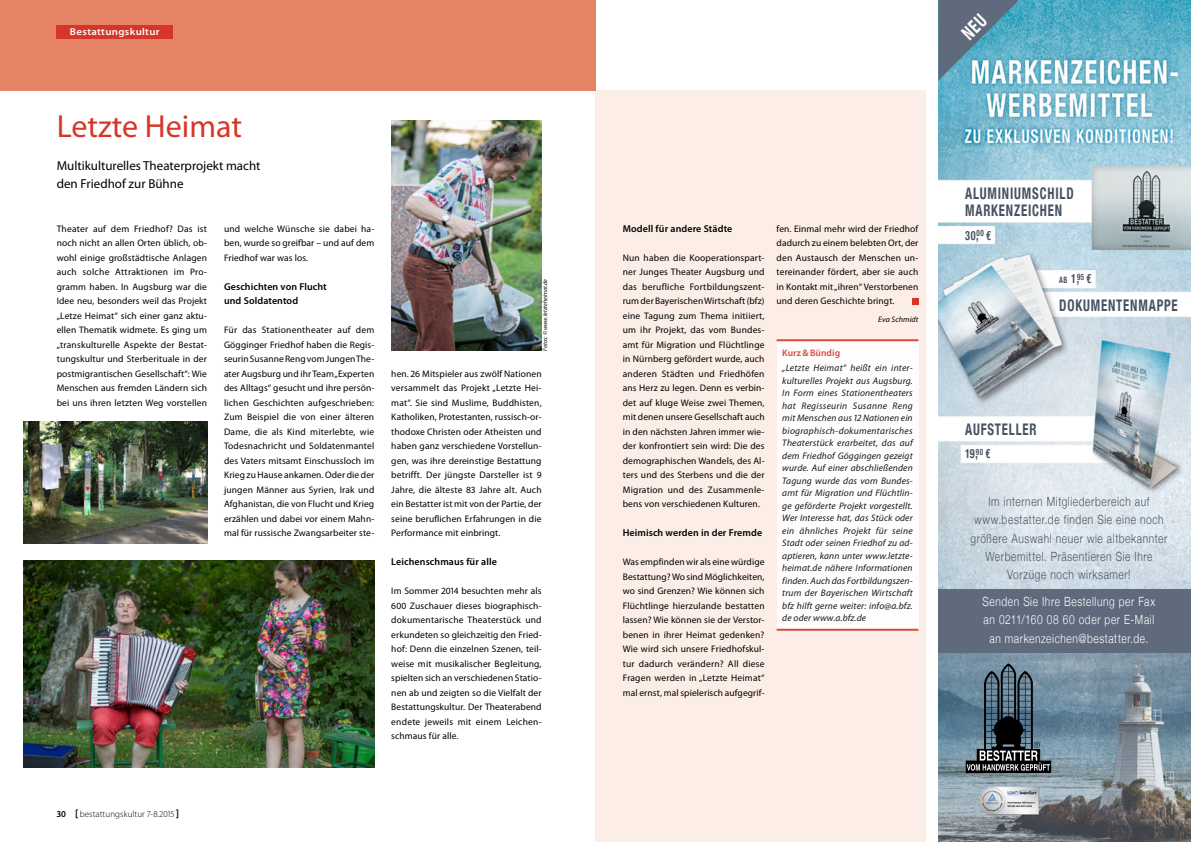
<style>
.page{position:relative;width:1191px;height:842px;background:#fff}
.page>*{position:absolute;margin:0;border:0;box-sizing:border-box;transform-origin:0 0}
.t1{font:32px "Myriad Pro";color:#d63629}
.t2{font:700 condensed 16px/17.5px "Helvetica Neue";letter-spacing:.065em;color:#475364;scale:.8 1}
.t3{font:13px/18px "Myriad Pro";color:#000}
.t4{font:700 condensed 12.8px "Helvetica Neue";color:#475364;scale:.8 1}
.t5{font:300 12.7px/18.3px "Helvetica Neue";letter-spacing:.06em;color:#475364;text-align:center;scale:.8 1}
.t6{font:300 12.7px/18.3px "Helvetica Neue";letter-spacing:.06em;color:#fff;text-align:center;scale:.8 1}
.t7{font:600 10px/14.5px "Myriad Pro";letter-spacing:.01em;color:#000}
.t8{font:600 semi-expanded 10px "Myriad Pro";letter-spacing:.035em;color:#fff}
.t9{font:9.5px/14.5px "Myriad Pro";letter-spacing:.01em;color:#000;text-align:justify}
.t10{font:italic 9.5px/12.5px "Myriad Pro";letter-spacing:.015em;color:#000;text-align:justify}
.t11{font:600 9.5px "Myriad Pro";letter-spacing:.01em;color:#d63629}
.t12{font:300 9px "Myriad Pro";letter-spacing:.01em;color:#000}
.t13{font:700 condensed 8.8px "Helvetica Neue";color:#475364;scale:.8 1}
.t14{font:italic 8px "Myriad Pro";letter-spacing:.01em;color:#000}
.t15{font:italic 6px "Myriad Pro";color:#000}
.s1{font-weight:600}
.s2{font-weight:600;font-size:11px}
.s3{font-size:12.8px}
</style>
<div class="page">
<div style="left:595px;top:91px;width:331px;height:751px;background:#fceee6"></div>
<div style="left:0;top:0;width:595px;height:91px;background:#e48464"></div>
<div style="left:57px;top:25px;width:116px;height:13px;background:#d63629"></div>
<img style="left:391px;top:120px;width:150px;height:231px">
<img style="left:24px;top:560px;width:350px;height:208px">
<img style="left:24px;top:421px;width:183px;height:122px">
<div style="left:776px;top:340px;width:142px;height:290px;background:#fff"></div>
<hr style="left:776px;top:339px;width:142px;height:2px;background:#d63629">
<hr style="left:776px;top:629px;width:142px;height:2px;background:#d63629">
<svg style="left:912px;top:298px;width:6px;height:6px"></svg>
<img style="left:938px;top:0;width:253px;height:842px">
<svg style="left:965px;top:663px;width:86px;height:110px;background:#50636f"></svg>
<div style="left:938px;top:589px;width:253px;height:63px;background:#5f6b7c"></div>
<svg style="left:938px;top:0;width:81px;height:81px;background:#6692a5"></svg>
<p class="t8" style="left:70px;top:26px;width:91px">Bestattungskultur</p>
<h1 class="t1" style="left:57px;top:109px;width:187px">Letzte Heimat</h1>
<h3 class="t3" style="left:57px;top:156px;width:205px">Multikulturelles Theaterprojekt macht den Friedhof zur Bühne</h3>
<p class="t9" style="left:57px;top:221px;width:152px">Theater auf dem Friedhof? Das ist noch nicht an allen Orten üblich, ob&shy;wohl einige großstädtische Anlagen auch solche Attraktionen im Pro&shy;gramm haben. In Augsburg war die Idee neu, besonders weil das Projekt „Letze Heimat“ sich einer ganz aktu&shy;ellen Thematik widmete. Es ging um „transkulturelle Aspekte der Bestat&shy;tungskultur und Sterberituale in der postmigrantischen Gesellschaft“: Wie Menschen aus fremden Ländern sich bei uns ihren letzten Weg vorstellen</p>
<p class="t9" style="left:224px;top:221px;width:152px">und welche Wünsche sie dabei ha&shy;ben, wurde so greifbar – und auf dem Friedhof war was los.</p>
<p class="t7" style="left:224px;top:279px;width:104px">Geschichten von Flucht und Soldatentod</p>
<p class="t9" style="left:224px;top:323px;width:152px">Für das Stationentheater auf dem Gögginger Friedhof haben die Regis&shy;seurin Susanne Reng vom Jungen The&shy;ater Augsburg und ihr Team „Experten des Alltags“ gesucht und ihre persön&shy;lichen Geschichten aufgeschrieben:<br>Zum Beispiel die von einer älteren Dame, die als Kind miterlebte, wie Todesnachricht und Soldatenmantel des Vaters mitsamt Einschussloch im Krieg zu Hause ankamen. Oder die der jungen Männer aus Syrien, Irak und Afghanistan, die von Flucht und Krieg erzählen und dabei vor einem Mahn&shy;mal für russische Zwangsarbeiter ste-</p>
<p class="t15" style="left:542px;top:351px;width:73px;rotate:-90deg">Fotos: © www.letzteheimat.de</p>
<p class="t9" style="left:391px;top:366px;width:152px">hen. 26 Mitspieler aus zwölf Nationen versammelt das Projekt „Letzte Hei&shy;mat“. Sie sind Muslime, Buddhisten, Katholiken, Protestanten, russisch-or&shy;thodoxe Christen oder Atheisten und haben ganz verschiedene Vorstellun&shy;gen, was ihre dereinstige Bestattung betrifft. Der jüngste Darsteller ist 9<br>Jahre, die älteste 83 Jahre alt. Auch ein Bestatter ist mit von der Partie, der seine beruflichen Erfahrungen in die Performance mit einbringt.</p>
<p class="t7" style="left:391px;top:555px;width:107px">Leichenschmaus für alle</p>
<p class="t9" style="left:391px;top:584px;width:152px">Im Sommer 2014 besuchten mehr als 600 Zuschauer dieses biographisch&shy;dokumentarische Theaterstück und erkundeten so gleichzeitig den Fried&shy;hof: Denn die einzelnen Szenen, teil&shy;weise mit musikalischer Begleitung, spielten sich an verschiedenen Statio&shy;nen ab und zeigten so die Vielfalt der Bestattungskultur. Der Theaterabend endete jeweils mit einem Leichen&shy;schmaus für alle.</p>
<p class="t12" style="left:57px;top:809px;width:124px"><span class="s1">30</span> <span class="s2">[</span> bestattungskultur 7-8.2015 <span class="s2">]</span></p>
<p class="t7" style="left:623px;top:221px;width:111px">Modell für andere Städte</p>
<p class="t9" style="left:623px;top:250px;width:143px">Nun haben die Kooperationspart&shy;ner Junges Theater Augsburg und das berufliche Fortbildungszent&shy;rum der Bayerischen Wirtschaft (bfz) eine Tagung zum Thema initiiert, um ihr Projekt, das vom Bundes&shy;amt für Migration und Flüchtlinge in Nürnberg gefördert wurde, auch anderen Städten und Friedhöfen ans Herz zu legen. Denn es verbin&shy;det auf kluge Weise zwei Themen, mit denen unsere Gesellschaft auch in den nächsten Jahren immer wie&shy;der konfrontiert sein wird: Die des demographischen Wandels, des Al&shy;ters und des Sterbens und die der Migration und des Zusammenle&shy;bens von verschiedenen Kulturen.</p>
<p class="t7" style="left:623px;top:526px;width:141px">Heimisch werden in der Fremde</p>
<p class="t9" style="left:623px;top:555px;width:143px">Was empfinden wir als eine würdige Bestattung? Wo sind Möglichkeiten, wo sind Grenzen? Wie können sich Flüchtlinge hierzulande bestatten lassen? Wie können sie der Verstor&shy;benen in ihrer Heimat gedenken?<br>Wie wird sich unsere Friedhofskul&shy;tur dadurch verändern? All diese Fragen werden in „Letzte Heimat“ mal ernst, mal spielerisch aufgegrif-</p>
<p class="t9" style="left:776px;top:221px;width:143px">fen. Einmal mehr wird der Friedhof dadurch zu einem belebten Ort, der den Austausch der Menschen un&shy;tereinander fördert, aber sie auch in Kontakt mit „ihren“ Verstorbenen und deren Geschichte bringt.</p>
<p class="t14" style="left:878px;top:315px;width:42px">Eva Schmidt</p>
<p class="t11" style="left:782px;top:347px;width:59px">Kurz&amp;Bündig</p>
<p class="t10" style="left:782px;top:362px;width:132px">„Letzte Heimat“ heißt ein inter&shy;kulturelles Projekt aus Augsburg.<br>In Form eines Stationentheaters hat Regisseurin Susanne Reng mit Menschen aus 12 Nationen ein biographisch-dokumentarisches Theaterstück erarbeitet, das auf dem Friedhof Göggingen gezeigt wurde. Auf einer abschließenden Tagung wurde das vom Bundes&shy;amt für Migration und Flüchtlin&shy;ge geförderte Projekt vorgestellt.<br>Wer Interesse hat, das Stück oder ein ähnliches Projekt für seine Stadt oder seinen Friedhof zu ad&shy;aptieren, kann unter www.letzte&shy;heimat.de nähere Informationen finden. Auch das Fortbildungszen&shy;trum der Bayerischen Wirtschaft bfz hilft gerne weiter: info@a.bfz. de oder www.a.bfz.de</p>
<h2 class="t2" style="left:965px;top:184px;width:137px">ALUMINIUMSCHILD<br>MARKENZEICHEN</h2>
<h3 class="t4" style="left:965px;top:227px;width:34px">30,<sup>00</sup> €</h3>
<p class="t13" style="left:1059px;top:273px;width:42px">AB <span class="s3">1,</span>95 <span class="s3">€</span></p>
<h2 class="t2" style="left:1059px;top:296px;width:150px">DOKUMENTENMAPPE</h2>
<h2 class="t2" style="left:965px;top:420px;width:91px">AUFSTELLER</h2>
<h3 class="t4" style="left:965px;top:446px;width:33px">19,<sup>90</sup> €</h3>
<h3 class="t5" style="left:970px;top:492px;width:247px">Im internen Mitgliederbereich auf www.bestatter.de finden Sie eine noch größere Auswahl neuer wie altbekannter Werbemittel. Präsentieren Sie Ihre Vorzüge noch wirksamer!</h3>
<h3 class="t6" style="left:982px;top:592px;width:218px">Senden Sie Ihre Bestellung per Fax an 0211/160 08 60 oder per E-Mail an markenzeichen@bestatter.de.</h3>
</div>
